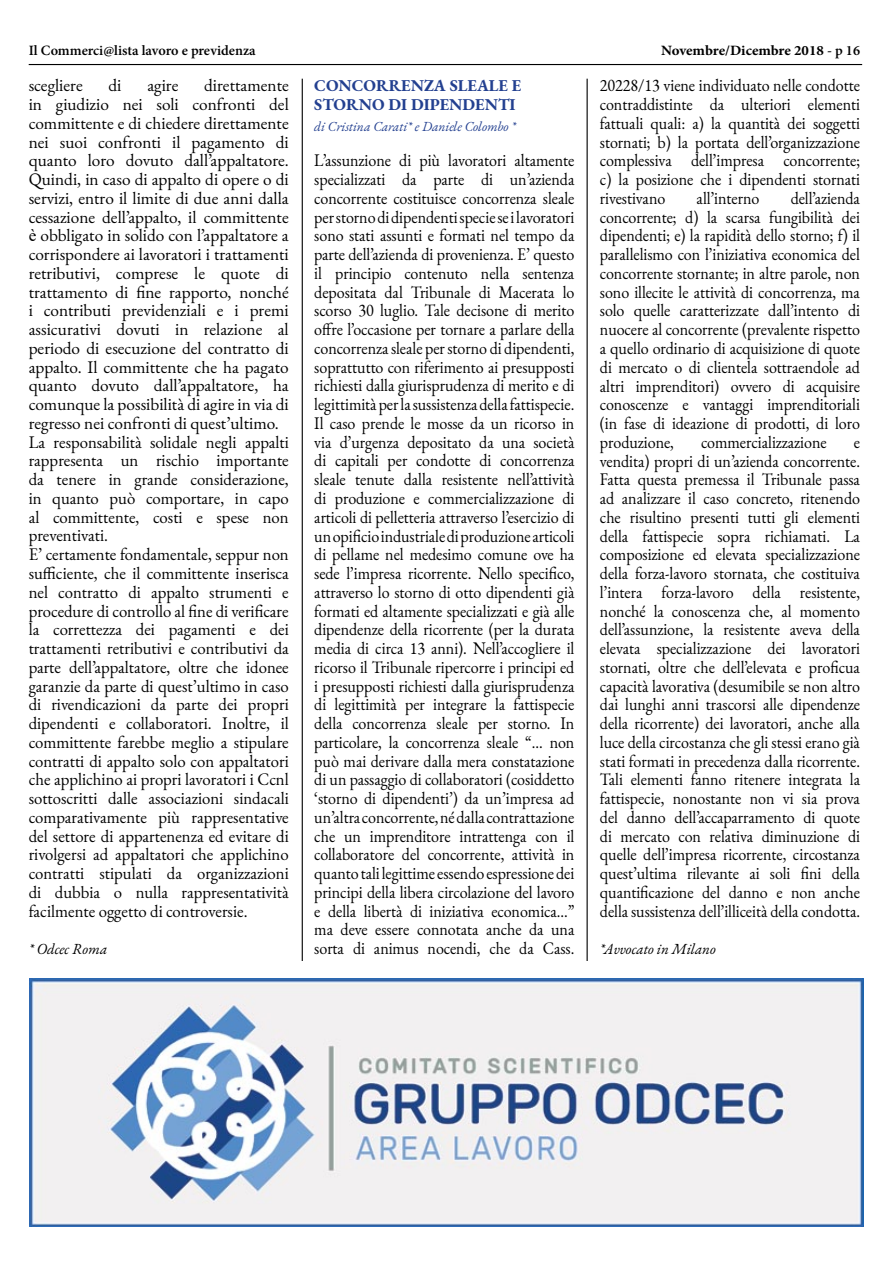
<style>
.page{position:relative;width:893px;height:1263px;background:#fff}
.page>*{position:absolute;margin:0;border:0;box-sizing:border-box;transform-origin:0 0}
.t1{font:17.25px/18.8px "EB Garamond";color:#000;text-align:justify;scale:.93 1}
.t2{font:17.25px/18.8px "EB Garamond";color:#000}
.t3{font:700 16.5px/18.8px "EB Garamond";color:#234090}
.t4{font:italic 15px "EB Garamond";color:#000}
.t5{font:600 14.25px "Minion Pro";color:#000}
.t6{font:700 14.25px "Minion Pro";letter-spacing:-.005em;color:#000;scale:1.04 1}
.t7{font:italic 13.5px "EB Garamond";color:#234090}
.s1{font-weight:600}
.s2{font-family:"Times New Roman"}
</style>
<div class="page">
<hr style="left:29px;top:64px;width:833px;height:1px;background:#000">
<hr style="left:302px;top:79px;width:1px;height:1147px;background:#000">
<hr style="left:587px;top:79px;width:1px;height:1147px;background:#000">
<img style="left:30px;top:978px;width:833px;height:248px">
<p class="t5" style="left:29px;top:40px;width:229px">Il Commerci@lista lavoro e previdenza</p>
<p class="t6" style="left:661px;top:40px;width:193px">Novembre/Dicembre 2018 <span class="s1">- p 16</span></p>
<p class="t2" style="left:29px;top:76px;width:56px">scegliere</p>
<p class="t2" style="left:109px;top:76px;width:14px">di</p>
<p class="t2" style="left:147px;top:76px;width:33px">agire</p>
<p class="t2" style="left:29px;top:76px;width:262px;text-indent:176px">direttamente in giudizio nei soli confronti del committente e di chiedere direttamente nei suoi confronti il pagamento di quanto loro dovuto dall’appaltatore.<br>Quindi, in caso di appalto di opere o di servizi, entro il limite di due anni dalla cessazione dell’appalto, il committente <span class="s2">è</span> obbligato in solido con l’appaltatore a corrispondere ai lavoratori i trattamenti retributivi, comprese le quote di trattamento di fine rapporto, nonché i contributi previdenziali e i premi assicurativi dovuti in relazione al periodo di esecuzione del contratto di appalto. Il committente che ha pagato quanto dovuto dall’appaltatore, ha comunque la possibilità di agire in via di regresso nei confronti di quest’ultimo.<br>La responsabilità solidale negli appalti rappresenta un rischio importante da tenere in grande considerazione, in quanto può comportare, in capo al committente, costi e spese non preventivati.<br>E’ certamente fondamentale, seppur non sufficiente, che il committente inserisca nel contratto di appalto strumenti e procedure di controllo al fine di verificare la correttezza dei pagamenti e dei trattamenti retributivi e contributivi da parte dell’appaltatore, oltre che idonee garanzie da parte di quest’ultimo in caso di rivendicazioni da parte dei propri dipendenti e collaboratori. Inoltre, il committente farebbe meglio a stipulare contratti di appalto solo con appaltatori che applichino ai propri lavoratori i Ccnl sottoscritti dalle associazioni sindacali comparativamente più rappresentative del settore di appartenenza ed evitare di rivolgersi ad appaltatori che applichino contratti stipulati da organizzazioni di dubbia o nulla rappresentatività facilmente oggetto di controversie.</p>
<p class="t4" style="left:29px;top:939px;width:80px">* Odcec Roma</p>
<p class="t1" style="left:600px;top:76px;width:281px">20228/13 viene individuato nelle condotte contraddistinte da ulteriori elementi fattuali quali: a) la quantità dei soggetti stornati; b) la portata dell’organizzazione complessiva dell’impresa concorrente; c) la posizione che i dipendenti stornati rivestivano</p>
<p class="t3" style="left:314px;top:76px;width:208px">CONCORRENZA SLEALE E<br>STORNO DI DIPENDENTI</p>
<p class="t7" style="left:314px;top:118px;width:203px">di Cristina Carati* e Daniele Colombo *</p>
<p class="t1" style="left:314px;top:151px;width:281px">L’assunzione di più lavoratori altamente specializzati da parte di un’azienda concorrente costituisce concorrenza sleale per storno di dipendenti specie se i lavoratori sono stati assunti e formati nel tempo da parte dell’azienda di provenienza. E’ questo il principio contenuto nella sentenza depositata dal Tribunale di Macerata lo scorso 30 luglio. Tale decisone di merito offre l’occasione per tornare a parlare della concorrenza sleale per storno di dipendenti, soprattutto con riferimento ai presupposti richiesti dalla giurisprudenza di merito e di legittimità per la sussistenza della fattispecie.<br>Il caso prende le mosse da un ricorso in via d’urgenza depositato da una società di capitali per condotte di concorrenza sleale tenute dalla resistente nell’attività di produzione e commercializzazione di articoli di pelletteria attraverso l’esercizio di un opificio industriale di produzione articoli di pellame nel medesimo comune ove ha sede l’impresa ricorrente. Nello specifico, attraverso lo storno di otto dipendenti già formati ed altamente specializzati e già alle dipendenze della ricorrente (per la durata media di circa 13 anni). Nell’accogliere il ricorso il Tribunale ripercorre i principi ed i presupposti richiesti dalla giurisprudenza di legittimità per integrare la fattispecie della concorrenza sleale per storno. In particolare, la concorrenza sleale “... non può mai derivare dalla mera constatazione di un passaggio di collaboratori (cosiddetto ‘storno di dipendenti’) da un’impresa ad un’altra concorrente, né dalla contrattazione che un imprenditore intrattenga con il collaboratore del concorrente, attività in quanto tali legittime essendo espressione dei principi della libera circolazione del lavoro e della libertà di iniziativa economica...” ma deve essere connotata anche da una sorta di animus nocendi, che da Cass.</p>
<p class="t1" style="left:600px;top:189px;width:281px;text-indent:191px">dell’azienda concorrente; d) la scarsa fungibilità dei dipendenti; e) la rapidità dello storno; f) il parallelismo con l’iniziativa economica del concorrente stornante; in altre parole, non sono illecite le attività di concorrenza, ma solo quelle caratterizzate dall’intento di nuocere al concorrente (prevalente rispetto a quello ordinario di acquisizione di quote di mercato o di clientela sottraendole ad altri imprenditori) ovvero di acquisire conoscenze e vantaggi imprenditoriali (in fase di ideazione di prodotti, di loro produzione,</p>
<p class="t1" style="left:697px;top:189px;width:69px">all’interno</p>
<p class="t1" style="left:701px;top:433px;width:137px">commercializzazione</p>
<p class="t1" style="left:600px;top:433px;width:281px;text-indent:254px">e vendita) propri di un’azienda concorrente.<br>Fatta questa premessa il Tribunale passa ad analizzare il caso concreto, ritenendo che risultino presenti tutti gli elementi della fattispecie sopra richiamati. La composizione ed elevata specializzazione della forza-lavoro stornata, che costituiva l’intera forza-lavoro della resistente, nonché la conoscenza che, al momento dell’assunzione, la resistente aveva della elevata specializzazione dei lavoratori stornati, oltre che dell’elevata e proficua capacità lavorativa (desumibile se non altro dai lunghi anni trascorsi alle dipendenze della ricorrente) dei lavoratori, anche alla luce della circostanza che gli stessi erano già stati formati in precedenza dalla ricorrente.<br>Tali elementi fanno ritenere integrata la fattispecie, nonostante non vi sia prova del danno dell’accaparramento di quote di mercato con relativa diminuzione di quelle dell’impresa ricorrente, circostanza quest’ultima rilevante ai soli fini della quantificazione del danno e non anche della sussistenza dell’illiceità della condotta.</p>
<p class="t4" style="left:600px;top:939px;width:117px">*Avvocato in Milano</p>
</div>
